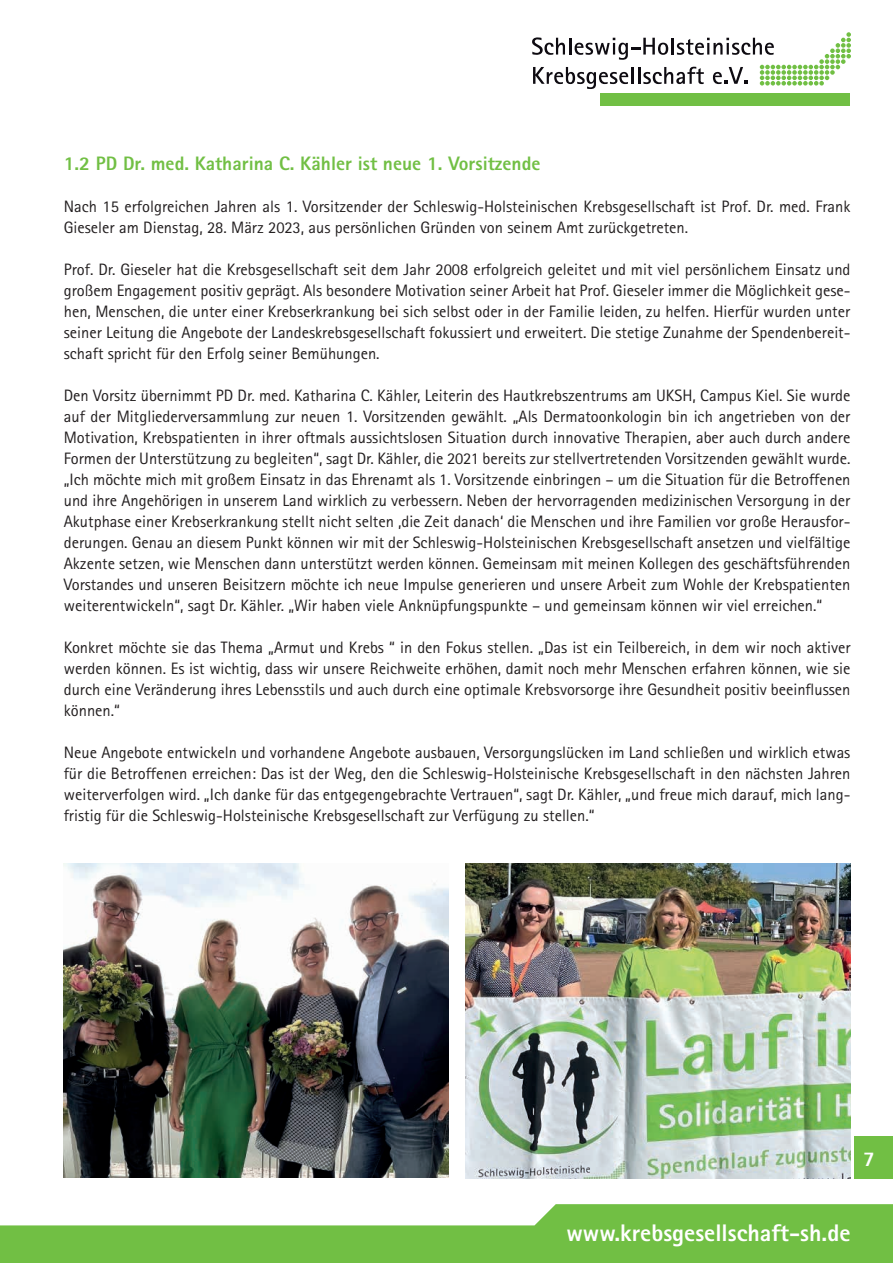
<style>
.page{position:relative;width:893px;height:1263px;background:#fff}
.page>*{position:absolute;margin:0;border:0;box-sizing:border-box;transform-origin:0 0}
.t1{font:800 24px "Rotis Sans Serif";color:#fff}
.t2{font:800 21px "Rotis Sans Serif";color:#fff}
.t3{font:800 19.5px "Rotis Sans Serif";color:#71bf44}
.t4{font:16.5px/21px "Rotis Sans Serif";color:#231f20;text-align:justify}
</style>
<div class="page">
<svg style="left:0;top:1204px;width:893px;height:59px;fill:#71bf44"></svg>
<svg style="left:532px;top:32px;width:319px;height:57px"></svg>
<div style="left:600px;top:93px;width:250px;height:13px;background:#71bf44"></div>
<img style="left:64px;top:863px;width:385px;height:315px">
<img style="left:466px;top:863px;width:384px;height:315px">
<div style="left:855px;top:1136px;width:38px;height:43px;background:#71bf44"></div>
<p class="t3" style="left:64px;top:151px;width:478px">1.2 PD Dr. med. Katharina C. Kähler ist neue 1. Vorsitzende</p>
<p class="t4" style="left:64px;top:196px;width:788px">Nach 15 erfolgreichen Jahren als 1. Vorsitzender der Schleswig-Holsteinischen Krebsgesellschaft ist Prof. Dr. med. Frank<br>Gieseler am Dienstag, 28. März 2023, aus persönlichen Gründen von seinem Amt zurückgetreten.</p>
<p class="t4" style="left:64px;top:259px;width:788px">Prof. Dr. Gieseler hat die Krebsgesellschaft seit dem Jahr 2008 erfolgreich geleitet und mit viel persönlichem Einsatz und großem Engagement positiv geprägt. Als besondere Motivation seiner Arbeit hat Prof. Gieseler immer die Möglichkeit gese&shy;hen, Menschen, die unter einer Krebserkrankung bei sich selbst oder in der Familie leiden, zu helfen. Hierfür wurden unter seiner Leitung die Angebote der Landeskrebsgesellschaft fokussiert und erweitert. Die stetige Zunahme der Spendenbereit&shy;schaft spricht für den Erfolg seiner Bemühungen.</p>
<p class="t4" style="left:64px;top:385px;width:788px">Den Vorsitz übernimmt PD Dr. med. Katharina C. Kähler, Leiterin des Hautkrebszentrums am UKSH, Campus Kiel. Sie wurde auf der Mitgliederversammlung zur neuen 1. Vorsitzenden gewählt. „Als Dermatoonkologin bin ich angetrieben von der Motivation, Krebspatienten in ihrer oftmals aussichtslosen Situation durch innovative Therapien, aber auch durch andere Formen der Unterstützung zu begleiten“, sagt Dr. Kähler, die 2021 bereits zur stellvertretenden Vorsitzenden gewählt wurde. „Ich möchte mich mit großem Einsatz in das Ehrenamt als 1. Vorsitzende einbringen – um die Situation für die Betroffenen und ihre Angehörigen in unserem Land wirklich zu verbessern. Neben der hervorragenden medizinischen Versorgung in der Akutphase einer Krebserkrankung stellt nicht selten ,die Zeit danach‘ die Menschen und ihre Familien vor große Herausfor&shy;derungen. Genau an diesem Punkt können wir mit der Schleswig-Holsteinischen Krebsgesellschaft ansetzen und vielfältige Akzente setzen, wie Menschen dann unterstützt werden können. Gemeinsam mit meinen Kollegen des geschäftsführenden Vorstandes und unseren Beisitzern möchte ich neue Impulse generieren und unsere Arbeit zum Wohle der Krebspatienten weiterentwickeln“, sagt Dr. Kähler. „Wir haben viele Anknüpfungspunkte – und gemeinsam können wir viel erreichen.“</p>
<p class="t4" style="left:64px;top:637px;width:788px">Konkret möchte sie das Thema „Armut und Krebs “ in den Fokus stellen. „Das ist ein Teilbereich, in dem wir noch aktiver werden können. Es ist wichtig, dass wir unsere Reichweite erhöhen, damit noch mehr Menschen erfahren können, wie sie durch eine Veränderung ihres Lebensstils und auch durch eine optimale Krebsvorsorge ihre Gesundheit positiv beeinflussen können.“</p>
<p class="t4" style="left:64px;top:742px;width:788px">Neue Angebote entwickeln und vorhandene Angebote ausbauen, Versorgungslücken im Land schließen und wirklich etwas für die Betroffenen erreichen: Das ist der Weg, den die Schleswig-Holsteinische Krebsgesellschaft in den nächsten Jahren weiterverfolgen wird. „Ich danke für das entgegengebrachte Vertrauen“, sagt Dr. Kähler, „und freue mich darauf, mich lang&shy;fristig für die Schleswig-Holsteinische Krebsgesellschaft zur Verfügung zu stellen.“</p>
<p class="t2" style="left:863px;top:1145px;width:13px">7</p>
<h1 class="t1" style="left:566px;top:1218px;width:285px">www.krebsgesellschaft-sh.de</h1>
</div>
